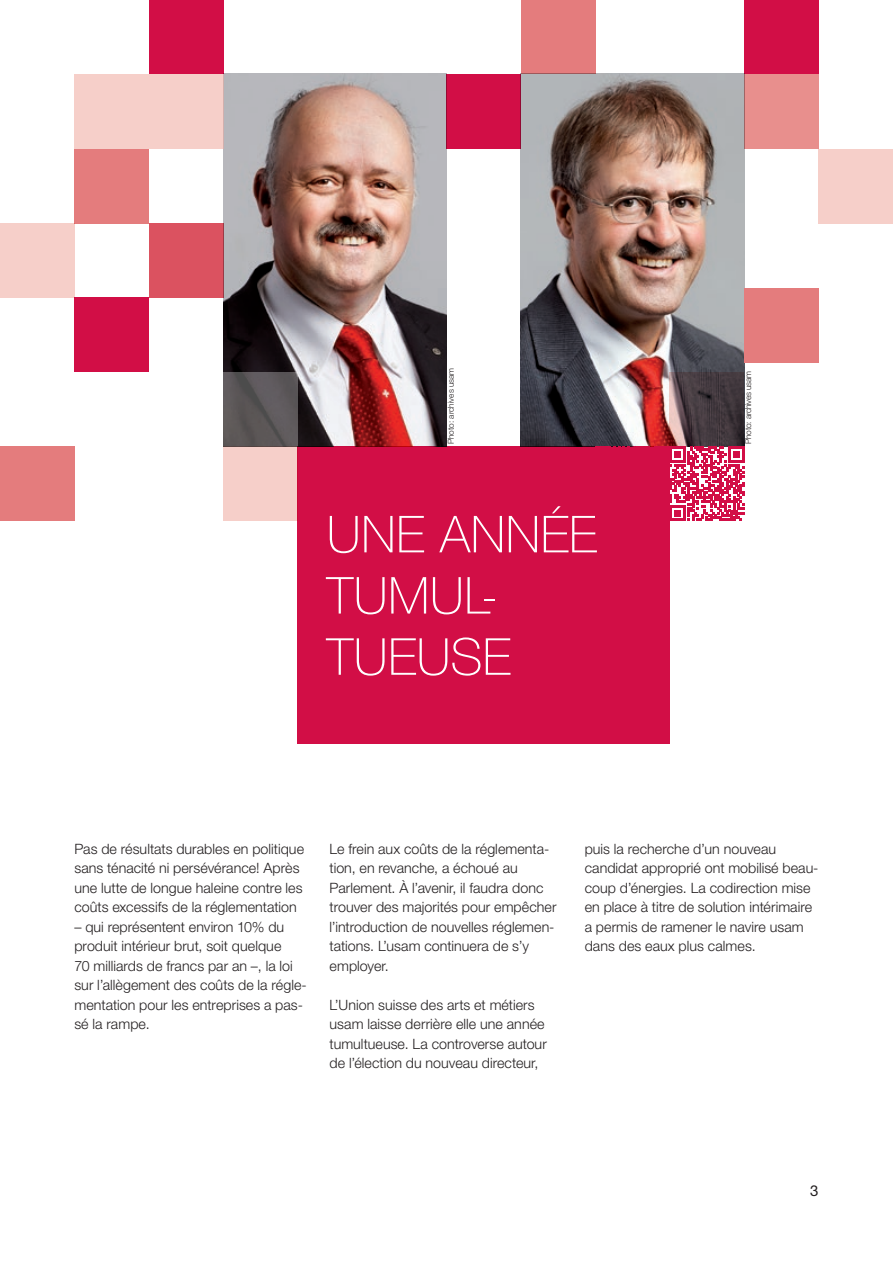
<style>
.page{position:relative;width:893px;height:1263px;background:#fff}
.page>*{position:absolute;margin:0;border:0;box-sizing:border-box;transform-origin:0 0}
.t1{font:100 51px/61.2px "Helvetica Neue LT Std";letter-spacing:.005em;color:#fff}
.t2{font:15px "Helvetica Neue LT Std";color:#231f20}
.t3{font:300 14.25px/19.5px "Helvetica Neue LT Std";letter-spacing:.005em;color:#231f20}
.t4{font:300 8.25px "Helvetica Neue LT Std";color:#231f20}
.t5{font:300 8.25px "Helvetica Neue LT Std";letter-spacing:-.02em;color:#231f20}
</style>
<div class="page">
<img style="left:223px;top:74px;width:223px;height:372px">
<img style="left:521px;top:74px;width:223px;height:372px">
<hr style="left:0;top:0;width:1px;height:74px;background:#e47c7d">
<hr style="left:0;top:816px;width:1px;height:75px;background:#d20e46">
<hr style="left:0;top:891px;width:1px;height:74px;background:#f6cfc9">
<div style="left:0;top:223px;width:74px;height:75px;background:#f6cfc9"></div>
<div style="left:0;top:446px;width:74px;height:75px;background:#e47c7d"></div>
<div style="left:74px;top:74px;width:75px;height:75px;background:#f6cfc9"></div>
<div style="left:74px;top:149px;width:75px;height:74px;background:#e47c7d"></div>
<div style="left:74px;top:298px;width:75px;height:74px;background:#d20e46"></div>
<div style="left:149px;top:0;width:74px;height:74px;background:#d20e46"></div>
<div style="left:149px;top:223px;width:74px;height:75px;background:#db5260"></div>
<div style="left:149px;top:74px;width:74px;height:75px;background:#f6cfc9"></div>
<svg style="left:223px;top:372px;width:75px;height:74px;background:#5b5758"></svg>
<div style="left:223px;top:446px;width:75px;height:75px;background:#f6cfc9"></div>
<div style="left:521px;top:0;width:74px;height:74px;background:#e47c7d"></div>
<svg style="left:670px;top:372px;width:74px;height:74px;background:#524549"></svg>
<div style="left:298px;top:446px;width:372px;height:298px;background:#d20e46"></div>
<div style="left:744px;top:74px;width:75px;height:75px;background:#e88f8d"></div>
<div style="left:744px;top:0;width:75px;height:74px;background:#d20e46"></div>
<div style="left:819px;top:149px;width:74px;height:74px;background:#f6cfc9"></div>
<div style="left:744px;top:288px;width:75px;height:75px;background:#e47c7d"></div>
<div style="left:446px;top:74px;width:75px;height:75px;background:#d20e46"></div>
<svg style="left:611px;top:446px;width:133px;height:75px"></svg>
<p class="t4" style="left:446px;top:444px;width:78px;rotate:-90deg">Photo: archives usam</p>
<p class="t5" style="left:743px;top:444px;width:74px;rotate:-90deg">Photo: archives usam</p>
<h1 class="t1" style="left:327px;top:504px;width:272px">UNE ANNÉE<br>TUMUL-<br>TUEUSE</h1>
<p class="t3" style="left:74px;top:839px;width:231px">Pas de résultats durables en politique sans ténacité ni persévérance! Après une lutte de longue haleine contre les coûts excessifs de la réglementation</p>
<p class="t3" style="left:74px;top:917px;width:234px">– qui représentent environ 10% du produit intérieur brut, soit quelque<br>70 milliards de francs par an –, la loi sur l’allègement des coûts de la régle&shy;mentation pour les entreprises a pas&shy;sé la rampe.</p>
<p class="t3" style="left:330px;top:839px;width:229px">Le frein aux coûts de la réglementa&shy;tion, en revanche, a échoué au<br>Parlement. À l’avenir, il faudra donc trouver des majorités pour empêcher l’introduction de nouvelles réglemen&shy;tations. L’usam continuera de s’y employer.</p>
<p class="t3" style="left:330px;top:995px;width:219px">L’Union suisse des arts et métiers usam laisse derrière elle une année tumultueuse. La controverse autour de l’élection du nouveau directeur,</p>
<p class="t3" style="left:585px;top:839px;width:235px">puis la recherche d’un nouveau candidat approprié ont mobilisé beau&shy;coup d’énergies. La codirection mise en place à titre de solution intérimaire a permis de ramener le navire usam dans des eaux plus calmes.</p>
<p class="t2" style="left:810px;top:1182px;width:10px">3</p>
</div>
